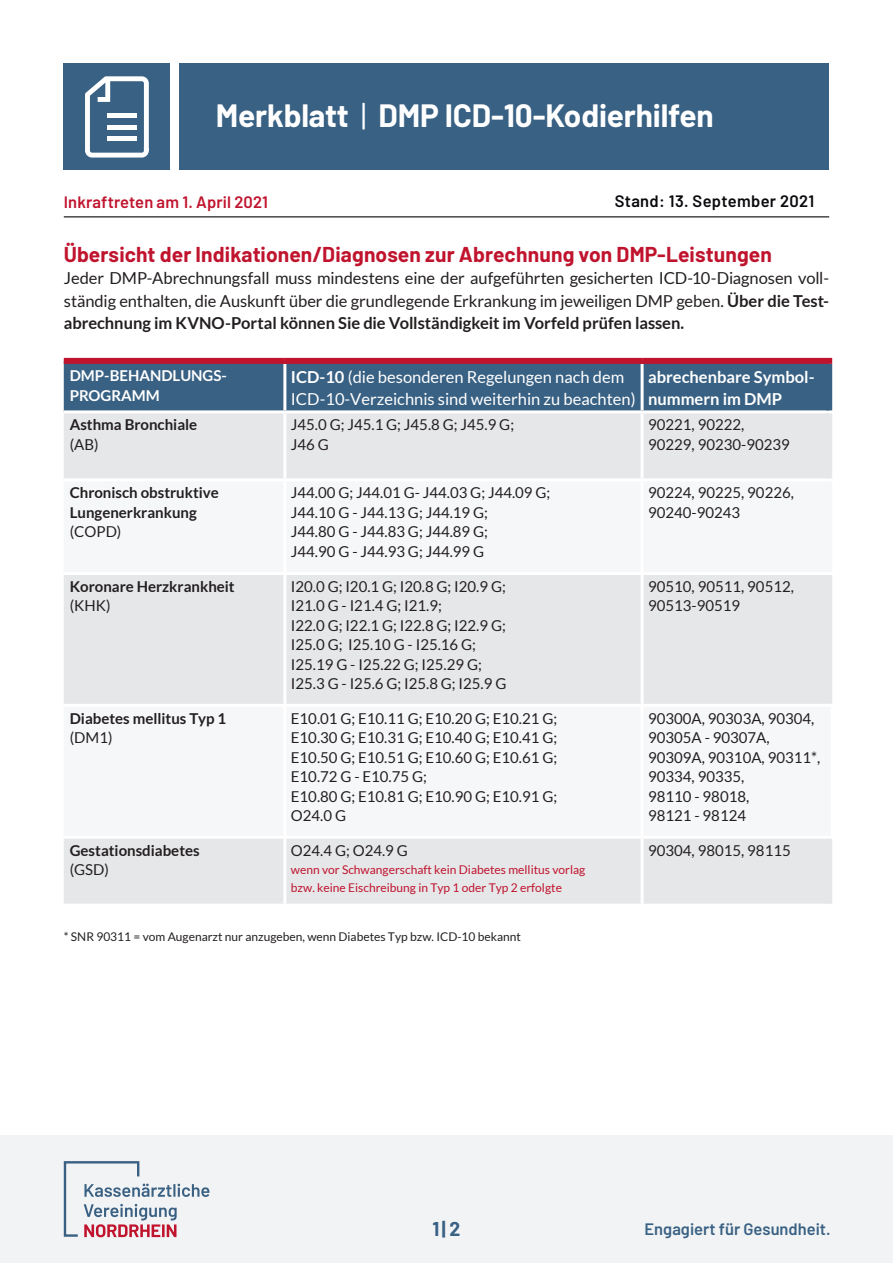
<style>
.page{position:relative;width:893px;height:1263px;background:#fff}
.page>*{position:absolute;margin:0;border:0;box-sizing:border-box;transform-origin:0 0}
.t1{font:700 31.5px "Barlow";letter-spacing:-.005em;color:#fff}
._1_0_-_Fließtext_-_1{font:700 21px "Barlow";letter-spacing:.005em;color:#c0142e}
.t2{font:700 19.5px "Barlow";color:#396184}
._1_0_-_Fließtext_-_1-2{font:16.5px/22.5px "Lato";letter-spacing:-.005em;color:#231f20;text-align:justify}
.t3{font:16.5px/22.5px "Lato";color:#fff}
.t4{font:700 16.5px/22.5px "Lato";color:#fff}
._1_0_-_Fließtext_-_1-3{font:600 16.5px "Barlow";letter-spacing:.01em;color:#c0142e}
.t5{font:600 16.5px "Barlow";color:#396184}
.t6{font:600 16.5px "Barlow";letter-spacing:.02em;color:#0a0a0e}
._2_0_-_Aufzählung{font:15px "Lato";color:#231f20}
.t7{font:700 15px/19.5px "Lato";color:#231f20}
.t8{font:700 15px/19.5px "Lato";color:#fff}
._1_0_-_Fließtext___1{font:12px/18px "Lato";color:#c0142e}
._1_0_-_Fließtext___1-2{font:12px "Lato";color:#231f20}
.s1{font-weight:400}
.s2{font-weight:700}
</style>
<div class="page">
<div style="left:180px;top:64px;width:649px;height:106px;background:#396184"></div>
<div style="left:64px;top:64px;width:106px;height:106px;background:#396184"></div>
<svg style="left:85px;top:76px;width:64px;height:82px"></svg>
<div style="left:107px;top:113px;width:30px;height:5px;background:#fff"></div>
<div style="left:107px;top:125px;width:30px;height:5px;background:#fff"></div>
<div style="left:107px;top:136px;width:30px;height:5px;background:#fff"></div>
<div style="left:0;top:1135px;width:893px;height:128px;background:#f2f3f4"></div>
<svg style="left:64px;top:1161px;width:145px;height:76px"></svg>
<div style="left:64px;top:364px;width:762px;height:46px;background:#396184"></div>
<div style="left:64px;top:413px;width:762px;height:491px;background:#e6e7e9"></div>
<svg style="left:64px;top:481px;width:762px;height:355px;fill:#f6f7f9"></svg>
<hr style="left:64px;top:478px;width:221px;height:3px;background:#fff">
<hr style="left:285px;top:478px;width:357px;height:3px;background:#fff">
<hr style="left:642px;top:478px;width:190px;height:3px;background:#fff">
<hr style="left:64px;top:572px;width:221px;height:3px;background:#fff">
<hr style="left:285px;top:572px;width:357px;height:3px;background:#fff">
<hr style="left:642px;top:572px;width:190px;height:3px;background:#fff">
<hr style="left:64px;top:836px;width:221px;height:3px;background:#fff">
<hr style="left:285px;top:836px;width:357px;height:3px;background:#fff">
<hr style="left:642px;top:836px;width:190px;height:3px;background:#fff">
<hr style="left:283px;top:364px;width:3px;height:46px;background:#fff">
<hr style="left:641px;top:364px;width:3px;height:46px;background:#fff">
<hr style="left:283px;top:413px;width:3px;height:65px;background:#fff">
<hr style="left:641px;top:413px;width:3px;height:65px;background:#fff">
<hr style="left:283px;top:481px;width:3px;height:91px;background:#fff">
<hr style="left:641px;top:481px;width:3px;height:91px;background:#fff">
<hr style="left:283px;top:575px;width:3px;height:129px;background:#fff">
<hr style="left:641px;top:575px;width:3px;height:129px;background:#fff">
<hr style="left:283px;top:839px;width:3px;height:65px;background:#fff">
<hr style="left:641px;top:839px;width:3px;height:65px;background:#fff">
<div style="left:826px;top:413px;width:6px;height:65px;background:#e6e7e9"></div>
<div style="left:826px;top:839px;width:6px;height:65px;background:#e6e7e9"></div>
<div style="left:826px;top:575px;width:6px;height:129px;background:#e6e7e9"></div>
<div style="left:826px;top:364px;width:6px;height:46px;background:#396184"></div>
<div style="left:64px;top:358px;width:221px;height:6px;background:#c0142e"></div>
<div style="left:285px;top:358px;width:357px;height:6px;background:#c0142e"></div>
<div style="left:642px;top:358px;width:190px;height:6px;background:#c0142e"></div>
<hr style="left:64px;top:704px;width:221px;height:3px;background:#fff">
<hr style="left:285px;top:704px;width:357px;height:3px;background:#fff">
<hr style="left:642px;top:704px;width:190px;height:3px;background:#fff">
<hr style="left:283px;top:707px;width:3px;height:129px;background:#fff">
<hr style="left:641px;top:707px;width:3px;height:129px;background:#fff">
<div style="left:826px;top:481px;width:6px;height:91px;background:#f6f7f9"></div>
<hr style="left:828px;top:707px;width:3px;height:129px;background:#f6f7f9">
<hr style="left:64px;top:216px;width:765px;height:1px;background:#0a0a0e">
<h1 class="t1" style="left:216px;top:92px;width:499px">Merkblatt <span class="s1">|</span> DMP ICD-10-Kodierhilfen</h1>
<p class="t6" style="left:615px;top:189px;width:201px">Stand: 13. September 2021</p>
<p class="_1_0_-_Fließtext_-_1-3" style="left:64px;top:190px;width:206px">Inkraftreten am 1. April 2021</p>
<p class="_1_0_-_Fließtext_-_1" style="left:64px;top:239px;width:710px">Übersicht der Indikationen/Diagnosen zur Abrechnung von DMP-Leistungen</p>
<p class="_1_0_-_Fließtext_-_1-2" style="left:64px;top:267px;width:767px">Jeder DMP-Abrechnungsfall muss mindestens eine der aufgeführten gesicherten ICD-10-Diagnosen voll&shy;ständig enthalten, die Auskunft über die grundlegende Erkrankung im jeweiligen DMP geben. <span class="s2">Über die Test&shy;abrechnung im KVNO-Portal können Sie die Vollständigkeit im Vorfeld prüfen lassen.</span></p>
<p class="t8" style="left:70px;top:366px;width:157px">DMP-BEHANDLUNGS-<br>PROGRAMM</p>
<p class="t3" style="left:291px;top:365px;width:346px"><span class="s2">ICD-10</span> (die besonderen Regelungen nach dem<br>ICD-10-Verzeichnis sind weiterhin zu beachten)</p>
<p class="t4" style="left:648px;top:365px;width:166px">abrechenbare Symbol&shy;nummern im DMP</p>
<p class="t7" style="left:70px;top:415px;width:129px">Asthma Bronchiale</p>
<p class="_2_0_-_Aufzählung" style="left:70px;top:436px;width:30px">(AB)</p>
<p class="_2_0_-_Aufzählung" style="left:291px;top:417px;width:225px">J45.0 G; J45.1 G; J45.8 G; J45.9 G;</p>
<p class="_2_0_-_Aufzählung" style="left:291px;top:436px;width:39px">J46 G</p>
<p class="_2_0_-_Aufzählung" style="left:648px;top:417px;width:98px">90221, 90222,</p>
<p class="_2_0_-_Aufzählung" style="left:648px;top:436px;width:143px">90229, 90230-90239</p>
<p class="t7" style="left:70px;top:483px;width:151px">Chronisch obstruktive<br>Lungenerkrankung</p>
<p class="_2_0_-_Aufzählung" style="left:70px;top:524px;width:53px">(COPD)</p>
<p class="t7" style="left:70px;top:576px;width:166px">Koronare Herzkrankheit</p>
<p class="_2_0_-_Aufzählung" style="left:70px;top:598px;width:42px">(KHK)</p>
<p class="_2_0_-_Aufzählung" style="left:291px;top:485px;width:261px">J44.00 G; J44.01 G- J44.03 G; J44.09 G;</p>
<p class="_2_0_-_Aufzählung" style="left:291px;top:504px;width:199px">J44.10 G - J44.13 G; J44.19 G;</p>
<p class="_2_0_-_Aufzählung" style="left:291px;top:524px;width:199px">J44.80 G - J44.83 G; J44.89 G;</p>
<p class="_2_0_-_Aufzählung" style="left:291px;top:543px;width:195px">J44.90 G - J44.93 G; J44.99 G</p>
<p class="_2_0_-_Aufzählung" style="left:291px;top:578px;width:216px">I20.0 G; I20.1 G; I20.8 G; I20.9 G;</p>
<p class="_2_0_-_Aufzählung" style="left:291px;top:598px;width:152px">I21.0 G - I21.4 G; I21.9;</p>
<p class="_2_0_-_Aufzählung" style="left:291px;top:617px;width:216px">I22.0 G; I22.1 G; I22.8 G; I22.9 G;</p>
<p class="_2_0_-_Aufzählung" style="left:291px;top:637px;width:187px">I25.0 G; I25.10 G - I25.16 G;</p>
<p class="_2_0_-_Aufzählung" style="left:291px;top:656px;width:192px">I25.19 G - I25.22 G; I25.29 G;</p>
<p class="_2_0_-_Aufzählung" style="left:291px;top:676px;width:217px">I25.3 G - I25.6 G; I25.8 G; I25.9 G</p>
<p class="t7" style="left:70px;top:708px;width:158px">Diabetes mellitus Typ 1 <span class="s1">(DM1)</span></p>
<p class="_2_0_-_Aufzählung" style="left:291px;top:710px;width:268px">E10.01 G; E10.11 G; E10.20 G; E10.21 G;</p>
<p class="_2_0_-_Aufzählung" style="left:291px;top:729px;width:268px">E10.30 G; E10.31 G; E10.40 G; E10.41 G;</p>
<p class="_2_0_-_Aufzählung" style="left:291px;top:749px;width:268px">E10.50 G; E10.51 G; E10.60 G; E10.61 G;</p>
<p class="_2_0_-_Aufzählung" style="left:291px;top:768px;width:137px">E10.72 G - E10.75 G;</p>
<p class="_2_0_-_Aufzählung" style="left:291px;top:788px;width:268px">E10.80 G; E10.81 G; E10.90 G; E10.91 G;</p>
<p class="_2_0_-_Aufzählung" style="left:291px;top:807px;width:57px">O24.0 G</p>
<p class="t7" style="left:70px;top:840px;width:131px">Gestationsdiabetes</p>
<p class="_2_0_-_Aufzählung" style="left:70px;top:861px;width:41px">(GSD)</p>
<p class="_2_0_-_Aufzählung" style="left:291px;top:842px;width:118px">O24.4 G; O24.9 G</p>
<p class="_1_0_-_Fließtext___1" style="left:291px;top:860px;width:296px">wenn vor Schwangerschaft kein Diabetes mellitus vorlag bzw. keine Eischreibung in Typ 1 oder Typ 2 erfolgte</p>
<p class="_1_0_-_Fließtext___1-2" style="left:64px;top:930px;width:459px">* SNR 90311 = vom Augenarzt nur anzugeben, wenn Diabetes Typ bzw. ICD-10 bekannt</p>
<p class="_2_0_-_Aufzählung" style="left:648px;top:485px;width:147px">90224, 90225, 90226,</p>
<p class="_2_0_-_Aufzählung" style="left:648px;top:504px;width:94px">90240-90243</p>
<p class="_2_0_-_Aufzählung" style="left:648px;top:578px;width:147px">90510, 90511, 90512,</p>
<p class="_2_0_-_Aufzählung" style="left:648px;top:598px;width:94px">90513-90519</p>
<p class="_2_0_-_Aufzählung" style="left:648px;top:710px;width:168px">90300A, 90303A, 90304,</p>
<p class="_2_0_-_Aufzählung" style="left:648px;top:729px;width:123px">90305A - 90307A,</p>
<p class="_2_0_-_Aufzählung" style="left:648px;top:749px;width:174px">90309A, 90310A, 90311*,</p>
<p class="_2_0_-_Aufzählung" style="left:648px;top:768px;width:98px">90334, 90335,</p>
<p class="_2_0_-_Aufzählung" style="left:648px;top:788px;width:103px">98110 - 98018,</p>
<p class="_2_0_-_Aufzählung" style="left:648px;top:807px;width:99px">98121 - 98124</p>
<p class="_2_0_-_Aufzählung" style="left:648px;top:842px;width:144px">90304, 98015, 98115</p>
<p class="t2" style="left:432px;top:1214px;width:30px">1| 2</p>
<p class="t5" style="left:645px;top:1217px;width:188px">Engagiert für Gesundheit.</p>
</div>
